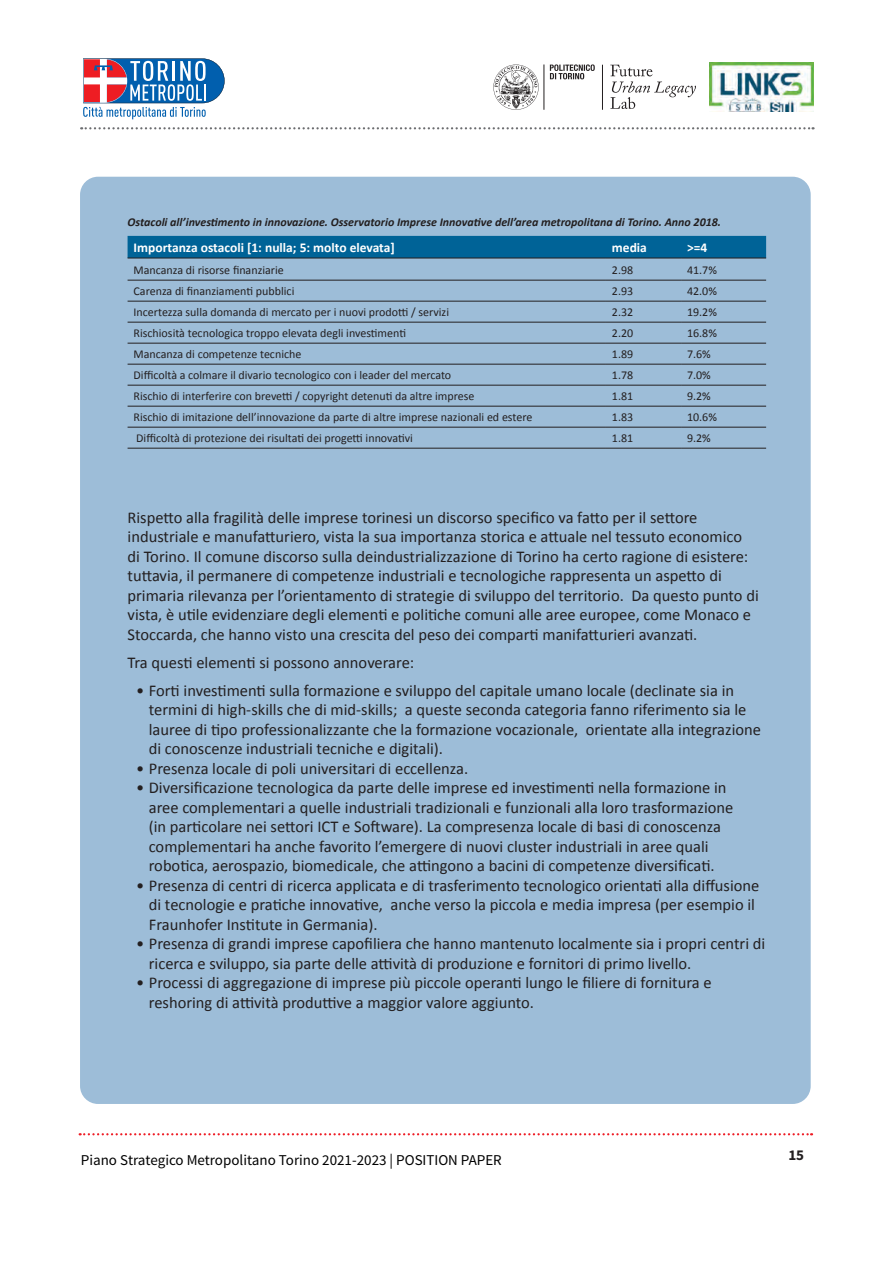
<style>
.page{position:relative;width:893px;height:1263px;background:#fff}
.page>*{position:absolute;margin:0;border:0;box-sizing:border-box;transform-origin:0 0}
.t1{font:16.5px/19.5px "Calibri";color:#231f20}
.t2{font:15px "Source Sans Pro";color:#000}
.t3{font:700 15px "Source Sans Pro";color:#231f20}
.t4{font:700 13.5px "Calibri";color:#fff}
.t5{font:12px "Calibri";color:#231f20}
.t6{font:italic 700 12px "Calibri";color:#231f20}
</style>
<div class="page">
<svg style="left:81px;top:127px;width:733px;height:2px"></svg>
<svg style="left:80px;top:1133px;width:732px;height:2px"></svg>
<svg style="left:493px;top:65px;width:46px;height:45px"></svg>
<hr style="left:544px;top:64px;width:1px;height:46px;background:#231f20">
<svg style="left:550px;top:64px;width:45px;height:15px"></svg>
<hr style="left:602px;top:65px;width:1px;height:45px;background:#231f20">
<svg style="left:610px;top:65px;width:42px;height:11px"></svg>
<svg style="left:610px;top:82px;width:86px;height:27px"></svg>
<img style="left:710px;top:62px;width:104px;height:50px">
<svg style="left:83px;top:58px;width:142px;height:61px"></svg>
<div style="left:80px;top:177px;width:731px;height:927px;background:#9dbdd8;border-radius:18px"></div>
<div style="left:128px;top:236px;width:638px;height:22px;background:#006397"></div>
<hr style="left:128px;top:258px;width:478px;height:1px;background:#231f20">
<hr style="left:606px;top:258px;width:75px;height:1px;background:#231f20">
<hr style="left:681px;top:258px;width:85px;height:1px;background:#231f20">
<hr style="left:128px;top:280px;width:478px;height:1px;background:#231f20">
<hr style="left:606px;top:280px;width:75px;height:1px;background:#231f20">
<hr style="left:681px;top:280px;width:85px;height:1px;background:#231f20">
<hr style="left:128px;top:301px;width:478px;height:1px;background:#231f20">
<hr style="left:606px;top:301px;width:75px;height:1px;background:#231f20">
<hr style="left:681px;top:301px;width:85px;height:1px;background:#231f20">
<hr style="left:128px;top:322px;width:478px;height:1px;background:#231f20">
<hr style="left:606px;top:322px;width:75px;height:1px;background:#231f20">
<hr style="left:681px;top:322px;width:85px;height:1px;background:#231f20">
<hr style="left:128px;top:343px;width:478px;height:1px;background:#231f20">
<hr style="left:606px;top:343px;width:75px;height:1px;background:#231f20">
<hr style="left:681px;top:343px;width:85px;height:1px;background:#231f20">
<hr style="left:128px;top:364px;width:478px;height:1px;background:#231f20">
<hr style="left:606px;top:364px;width:75px;height:1px;background:#231f20">
<hr style="left:681px;top:364px;width:85px;height:1px;background:#231f20">
<hr style="left:128px;top:385px;width:478px;height:1px;background:#231f20">
<hr style="left:606px;top:385px;width:75px;height:1px;background:#231f20">
<hr style="left:681px;top:385px;width:85px;height:1px;background:#231f20">
<hr style="left:128px;top:406px;width:478px;height:1px;background:#231f20">
<hr style="left:606px;top:406px;width:75px;height:1px;background:#231f20">
<hr style="left:681px;top:406px;width:85px;height:1px;background:#231f20">
<hr style="left:128px;top:427px;width:478px;height:1px;background:#231f20">
<hr style="left:606px;top:427px;width:75px;height:1px;background:#231f20">
<hr style="left:681px;top:427px;width:85px;height:1px;background:#231f20">
<hr style="left:128px;top:448px;width:478px;height:1px;background:#231f20">
<hr style="left:606px;top:448px;width:75px;height:1px;background:#231f20">
<hr style="left:681px;top:448px;width:85px;height:1px;background:#231f20">
<p class="t6" style="left:128px;top:214px;width:595px">Ostacoli all’investimento in innovazione. Osservatorio Imprese Innovative dell’area metropolitana di Torino. Anno 2018.</p>
<p class="t4" style="left:134px;top:239px;width:263px">Importanza ostacoli [1: nulla; 5: molto elevata]</p>
<p class="t4" style="left:612px;top:239px;width:37px">media</p>
<p class="t4" style="left:687px;top:239px;width:22px">&gt;=4</p>
<p class="t5" style="left:134px;top:262px;width:152px">Mancanza di risorse finanziarie</p>
<p class="t5" style="left:612px;top:262px;width:23px">2.98</p>
<p class="t5" style="left:687px;top:262px;width:31px">41.7%</p>
<p class="t5" style="left:134px;top:284px;width:162px">Carenza di finanziamenti pubblici</p>
<p class="t5" style="left:612px;top:284px;width:23px">2.93</p>
<p class="t5" style="left:687px;top:284px;width:31px">42.0%</p>
<p class="t5" style="left:134px;top:305px;width:317px">Incertezza sulla domanda di mercato per i nuovi prodotti / servizi</p>
<p class="t5" style="left:612px;top:305px;width:23px">2.32</p>
<p class="t5" style="left:687px;top:305px;width:31px">19.2%</p>
<p class="t5" style="left:134px;top:326px;width:274px">Rischiosità tecnologica troppo elevata degli investimenti</p>
<p class="t5" style="left:612px;top:326px;width:23px">2.20</p>
<p class="t5" style="left:687px;top:326px;width:31px">16.8%</p>
<p class="t5" style="left:134px;top:347px;width:169px">Mancanza di competenze tecniche</p>
<p class="t5" style="left:612px;top:347px;width:23px">1.89</p>
<p class="t5" style="left:687px;top:347px;width:25px">7.6%</p>
<p class="t5" style="left:134px;top:368px;width:319px">Difficoltà a colmare il divario tecnologico con i leader del mercato</p>
<p class="t5" style="left:612px;top:368px;width:23px">1.78</p>
<p class="t5" style="left:687px;top:368px;width:25px">7.0%</p>
<p class="t5" style="left:134px;top:389px;width:342px">Rischio di interferire con brevetti / copyright detenuti da altre imprese</p>
<p class="t5" style="left:612px;top:389px;width:23px">1.81</p>
<p class="t5" style="left:687px;top:389px;width:25px">9.2%</p>
<p class="t5" style="left:134px;top:410px;width:400px">Rischio di imitazione dell’innovazione da parte di altre imprese nazionali ed estere</p>
<p class="t5" style="left:612px;top:410px;width:23px">1.83</p>
<p class="t5" style="left:687px;top:410px;width:31px">10.6%</p>
<p class="t5" style="left:136px;top:431px;width:278px">Difficoltà di protezione dei risultati dei progetti innovativi</p>
<p class="t5" style="left:612px;top:431px;width:23px">1.81</p>
<p class="t5" style="left:687px;top:431px;width:25px">9.2%</p>
<p class="t1" style="left:128px;top:507px;width:633px">Rispetto alla fragilità delle imprese torinesi un discorso specifico va fatto per il settore industriale e manufatturiero, vista la sua importanza storica e attuale nel tessuto economico<br>di Torino. Il comune discorso sulla deindustrializzazione di Torino ha certo ragione di esistere: tuttavia, il permanere di competenze industriali e tecnologiche rappresenta un aspetto di primaria rilevanza per l’orientamento di strategie di sviluppo del territorio. Da questo punto di vista, è utile evidenziare degli elementi e politiche comuni alle aree europee, come Monaco e Stoccarda, che hanno visto una crescita del peso dei comparti manifatturieri avanzati.</p>
<p class="t1" style="left:128px;top:652px;width:288px">Tra questi elementi si possono annoverare:</p>
<p class="t1" style="left:149px;top:680px;width:614px;text-indent:-13px">• Forti investimenti sulla formazione e sviluppo del capitale umano locale (declinate sia in termini di high-skills che di mid-skills; a queste seconda categoria fanno riferimento sia le lauree di tipo professionalizzante che la formazione vocazionale, orientate alla integrazione di conoscenze industriali tecniche e digitali).</p>
<p class="t1" style="left:136px;top:758px;width:334px">• Presenza locale di poli universitari di eccellenza.</p>
<p class="t1" style="left:149px;top:777px;width:586px;text-indent:-13px">• Diversificazione tecnologica da parte delle imprese ed investimenti nella formazione in aree complementari a quelle industriali tradizionali e funzionali alla loro trasformazione (in particolare nei settori ICT e Software). La compresenza locale di basi di conoscenza complementari ha anche favorito l’emergere di nuovi cluster industriali in aree quali robotica, aerospazio, biomedicale, che attingono a bacini di competenze diversificati.</p>
<p class="t1" style="left:149px;top:875px;width:612px;text-indent:-13px">• Presenza di centri di ricerca applicata e di trasferimento tecnologico orientati alla diffusione di tecnologie e pratiche innovative, anche verso la piccola e media impresa (per esempio il<br>Fraunhofer Institute in Germania).</p>
<p class="t1" style="left:149px;top:933px;width:618px;text-indent:-13px">• Presenza di grandi imprese capofiliera che hanno mantenuto localmente sia i propri centri di ricerca e sviluppo, sia parte delle attività di produzione e fornitori di primo livello.</p>
<p class="t1" style="left:149px;top:972px;width:564px;text-indent:-13px">• Processi di aggregazione di imprese più piccole operanti lungo le filiere di fornitura e reshoring di attività produttive a maggior valore aggiunto.</p>
<p class="t2" style="left:81px;top:1150px;width:422px">Piano Strategico Metropolitano Torino 2021-2023 | POSITION PAPER</p>
<p class="t3" style="left:788px;top:1145px;width:17px">15</p>
</div>
